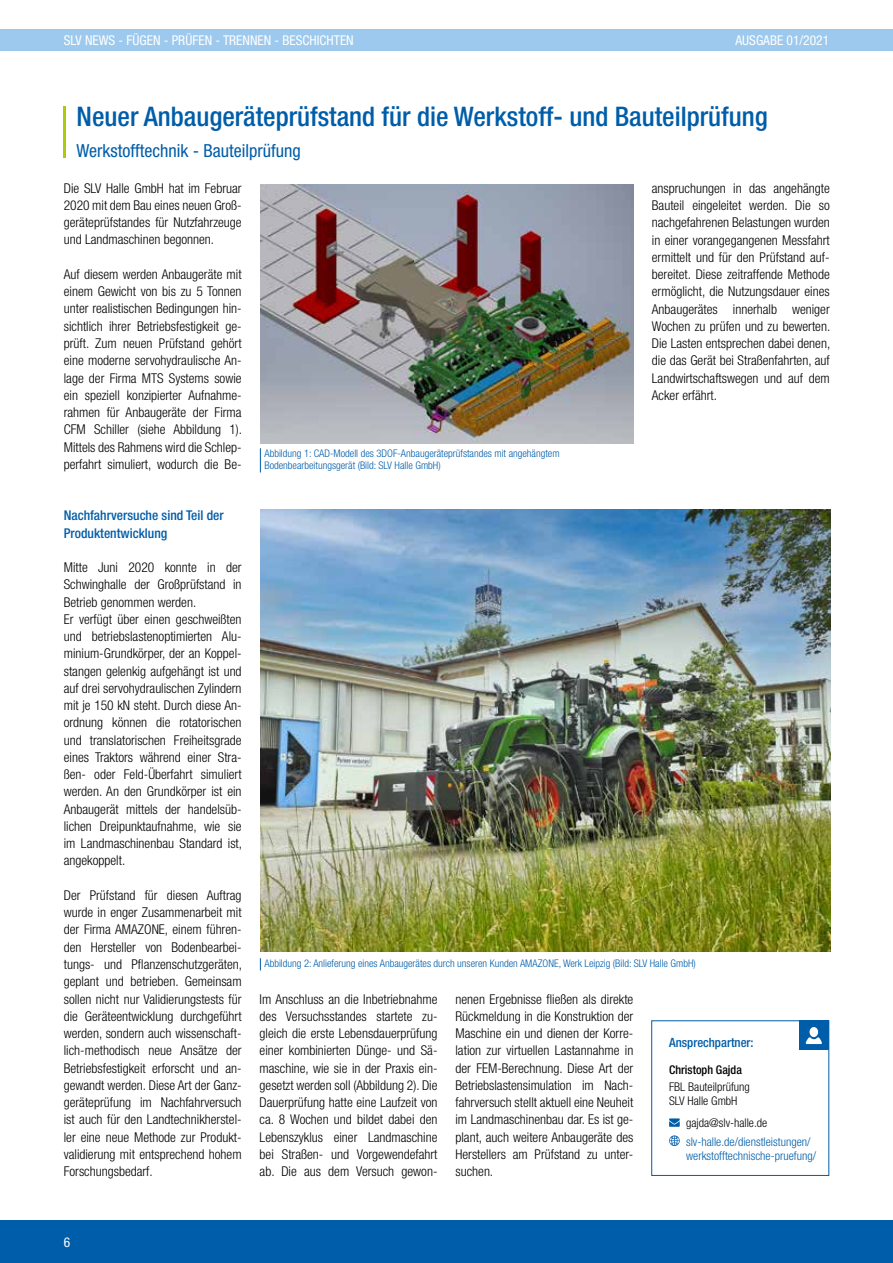
<style>
.page{position:relative;width:893px;height:1263px;background:#fff}
.page>*{position:absolute;margin:0;border:0;box-sizing:border-box;transform-origin:0 0}
.t1{font:500 condensed 27px "Helvetica Neue LT Std";color:#005da9}
.t2{font:condensed 18px "Helvetica Neue LT Std";color:#005da9}
.t3{font:300 condensed 13.5px/17.2px "Helvetica Neue LT Std";color:#000;text-align:justify}
.t4{font:condensed 13.5px "Helvetica Neue LT Std";color:#fff}
.t5{font:500 condensed 13.5px/17.2px "Helvetica Neue LT Std";color:#005da9}
.t6{font:500 condensed 12.75px "Helvetica Neue LT Std";color:#005da9}
.t7{font:300 condensed 12px/13.5px "Helvetica Neue LT Std";color:#005da9}
.t8{font:300 condensed 12px/13.5px "Helvetica Neue LT Std";color:#000}
.t9{font:500 condensed 12px "Helvetica Neue LT Std";color:#000}
.t10{font:300 condensed 10.5px/12px "Helvetica Neue LT Std";color:#005da9}
</style>
<div class="page">
<div style="left:0;top:29px;width:893px;height:21px;background:#9cc9ed"></div>
<hr style="left:64px;top:106px;width:2px;height:52px;background:#afca0b">
<div style="left:799px;top:1020px;width:30px;height:30px;background:#005da9"></div>
<svg style="left:806px;top:1027px;width:16px;height:17px"></svg>
<svg style="left:669px;top:1118px;width:11px;height:9px"></svg>
<svg style="left:669px;top:1135px;width:11px;height:11px"></svg>
<div style="left:651px;top:1020px;width:178px;height:156px;border:1px solid #005da9"></div>
<svg style="left:260px;top:448px;width:1px;height:24px"></svg>
<svg style="left:260px;top:958px;width:1px;height:12px"></svg>
<img style="left:260px;top:509px;width:571px;height:442px">
<img style="left:260px;top:184px;width:373px;height:259px">
<div style="left:0;top:1220px;width:893px;height:43px;background:#005da9"></div>
<p class="t4" style="left:64px;top:32px;width:291px">SLV NEWS - FÜGEN - PRÜFEN - TRENNEN - BESCHICHTEN</p>
<p class="t4" style="left:735px;top:32px;width:95px">AUSGABE 01/2021</p>
<h1 class="t1" style="left:77px;top:100px;width:693px">Neuer Anbaugeräteprüfstand für die Werkstoff- und Bauteilprüfung</h1>
<h2 class="t2" style="left:77px;top:140px;width:226px">Werkstofftechnik - Bauteilprüfung</h2>
<p class="t3" style="left:64px;top:179px;width:179px">Die SLV Halle GmbH hat im Februar 2020 mit dem Bau eines neuen Groß&shy;geräteprüfstandes für Nutzfahrzeuge und Landmaschinen begonnen.</p>
<p class="t3" style="left:64px;top:265px;width:179px;text-align:left">Auf diesem werden Anbaugeräte mit einem Gewicht von bis zu 5 Tonnen unter realistischen Bedingungen hin&shy;sichtlich ihrer Betriebsfestigkeit ge&shy;prüft. Zum neuen Prüfstand gehört eine moderne servohydraulische An&shy;lage der Firma MTS Systems sowie ein speziell konzipierter Aufnahme&shy;rahmen für Anbaugeräte der Firma CFM Schiller (siehe Abbildung 1).<br>Mittels des Rahmens wird die Schlep&shy;perfahrt simuliert, wodurch die Be-</p>
<p class="t5" style="left:64px;top:507px;width:161px">Nachfahrversuche sind Teil der<br>Produktentwicklung</p>
<p class="t3" style="left:64px;top:559px;width:180px;text-align:left">Mitte Juni 2020 konnte in der Schwinghalle der Großprüfstand in Betrieb genommen werden.<br>Er verfügt über einen geschweißten und betriebslastenoptimierten Alu&shy;minium-Grundkörper, der an Koppel&shy;stangen gelenkig aufgehängt ist und auf drei servohydraulischen Zylindern mit je 150 kN steht. Durch diese An&shy;ordnung können die rotatorischen und translatorischen Freiheitsgrade eines Traktors während einer Stra&shy;ßen- oder Feld-Überfahrt simuliert werden. An den Grundkörper ist ein Anbaugerät mittels der handelsüb&shy;lichen Dreipunktaufnahme, wie sie im Landmaschinenbau Standard ist, angekoppelt.</p>
<p class="t3" style="left:64px;top:886px;width:180px">Der Prüfstand für diesen Auftrag wurde in enger Zusammenarbeit mit der Firma AMAZONE, einem führen&shy;den Hersteller von Bodenbearbei&shy;tungs- und Pflanzenschutzgeräten, geplant und betrieben. Gemeinsam sollen nicht nur Validierungstests für die Geräteentwicklung durchgeführt werden, sondern auch wissenschaft&shy;lich-methodisch neue Ansätze der Betriebsfestigkeit erforscht und an&shy;gewandt werden. Diese Art der Ganz&shy;geräteprüfung im Nachfahrversuch ist auch für den Landtechnikherstel&shy;ler eine neue Methode zur Produkt&shy;validierung mit entsprechend hohem Forschungsbedarf.</p>
<p class="t10" style="left:264px;top:448px;width:297px">Abbildung 1: CAD-Modell des 3DOF-Anbaugeräteprüfstandes mit angehängtem<br>Bodenbearbeitungsgerät (Bild: SLV Halle GmbH)</p>
<p class="t3" style="left:652px;top:179px;width:180px;text-align:left">anspruchungen in das angehängte Bauteil eingeleitet werden. Die so nachgefahrenen Belastungen wurden in einer vorangegangenen Messfahrt ermittelt und für den Prüfstand auf&shy;bereitet. Diese zeitraffende Methode ermöglicht, die Nutzungsdauer eines Anbaugerätes innerhalb weniger Wochen zu prüfen und zu bewerten.<br>Die Lasten entsprechen dabei denen, die das Gerät bei Straßenfahrten, auf Landwirtschaftswegen und auf dem Acker erfährt.</p>
<p class="t10" style="left:264px;top:958px;width:433px">Abbildung 2: Anlieferung eines Anbaugerätes durch unseren Kunden AMAZONE, Werk Leipzig (Bild: SLV Halle GmbH)</p>
<p class="t3" style="left:260px;top:990px;width:179px">Im Anschluss an die Inbetriebnahme des Versuchsstandes startete zu&shy;gleich die erste Lebensdauerprüfung einer kombinierten Dünge- und Sä&shy;maschine, wie sie in der Praxis ein&shy;gesetzt werden soll (Abbildung 2). Die Dauerprüfung hatte eine Laufzeit von ca. 8 Wochen und bildet dabei den Lebenszyklus einer Landmaschine bei Straßen- und Vorgewendefahrt ab. Die aus dem Versuch gewon-</p>
<p class="t3" style="left:455px;top:990px;width:179px">nenen Ergebnisse fließen als direkte Rückmeldung in die Konstruktion der Maschine ein und dienen der Korre&shy;lation zur virtuellen Lastannahme in der FEM-Berechnung. Diese Art der Betriebslastensimulation im Nach&shy;fahrversuch stellt aktuell eine Neuheit im Landmaschinenbau dar. Es ist ge&shy;plant, auch weitere Anbaugeräte des Herstellers am Prüfstand zu unter&shy;suchen.</p>
<p class="t6" style="left:669px;top:1035px;width:86px">Ansprechpartner:</p>
<p class="t9" style="left:669px;top:1062px;width:74px">Christoph Gajda</p>
<p class="t8" style="left:669px;top:1080px;width:82px">FBL Bauteilprüfung<br>SLV Halle GmbH</p>
<p class="t8" style="left:686px;top:1116px;width:83px">gajda@slv-halle. de</p>
<p class="t7" style="left:686px;top:1135px;width:131px">slv-halle.de/dienstleistungen/ werkstofftechnische-pruefung/</p>
<p class="t4" style="left:64px;top:1234px;width:8px">6</p>
</div>
